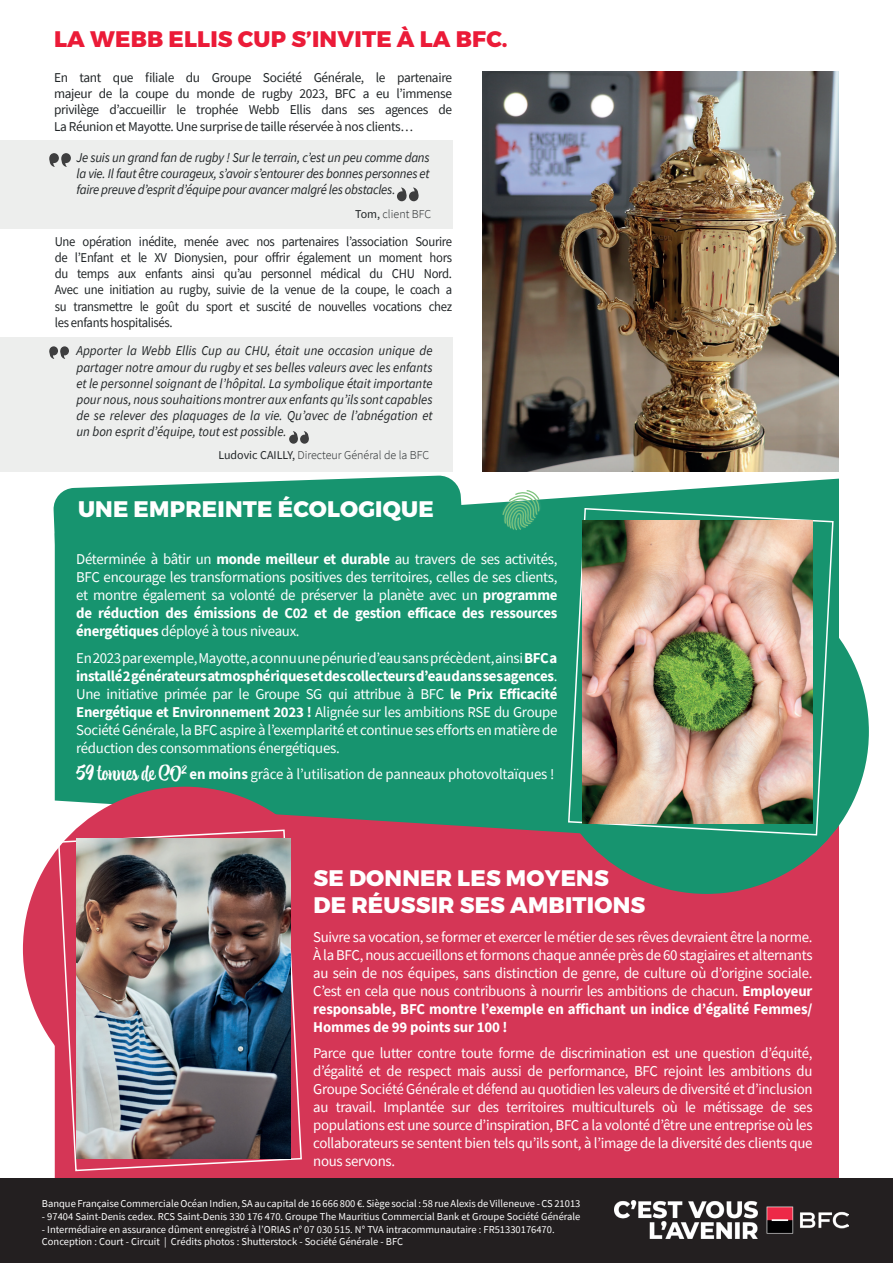
<style>
.page{position:relative;width:893px;height:1263px;background:#fff}
.page>*{position:absolute;margin:0;border:0;box-sizing:border-box;transform-origin:0 0}
.t1{font:800 22.5px/27px "Montserrat";letter-spacing:.01em;color:#fff}
.t2{font:800 22.5px "Montserrat";letter-spacing:.01em;color:#eb1b38}
.t3{font:15px/18px "Source Sans Pro";letter-spacing:-.02em;color:#fff;text-align:justify}
.t4{font:italic 13.5px/16.2px "Source Sans Pro";letter-spacing:-.015em;color:#212527;text-align:justify;scale:.95 1}
.t5{font:13.5px/16.2px "Source Sans Pro";letter-spacing:-.025em;color:#212527;text-align:justify;scale:.94 1}
.t6{font:13.5px/16.2px "Source Sans Pro";letter-spacing:-.025em;color:#212527;text-align:justify}
.t7{font:300 12px "Source Sans Pro";color:#212527}
.t8{font:10.5px/12.6px "Source Sans Pro";color:#fff}
.s1{font-weight:400}
.s2{font-weight:700}
.s3{font-family:"Atocha";font-size:19.5px}
</style>
<div class="page">
<div style="left:55px;top:846px;width:784px;height:333px;background:#d53656"></div>
<div style="left:0;top:1179px;width:893px;height:84px;background:#231f20"></div>
<img style="left:615px;top:1201px;width:233px;height:38px">
<div style="left:0;top:337px;width:452px;height:134px;background:#edeeed"></div>
<svg style="left:289px;top:431px;width:20px;height:13px"></svg>
<svg style="left:49px;top:346px;width:20px;height:13px"></svg>
<svg style="left:55px;top:479px;width:784px;height:367px;background:#279372"></svg>
<svg style="left:53px;top:475px;width:410px;height:95px;background:#299c7a"></svg>
<img style="left:483px;top:72px;width:356px;height:399px">
<svg style="left:492px;top:480px;width:59px;height:60px"></svg>
<div style="left:0;top:140px;width:452px;height:89px;background:#edeeed"></div>
<svg style="left:49px;top:153px;width:22px;height:14px"></svg>
<svg style="left:397px;top:187px;width:22px;height:14px"></svg>
<div style="left:23px;top:787px;width:324px;height:324px;background:#d53656;border-radius:50%"></div>
<div style="left:544px;top:569px;width:325px;height:325px;background:#17946f;border-radius:50%"></div>
<svg style="left:57px;top:829px;width:246px;height:343px"></svg>
<img style="left:77px;top:838px;width:214px;height:321px">
<svg style="left:567px;top:507px;width:267px;height:329px"></svg>
<img style="left:583px;top:520px;width:229px;height:304px">
<h1 class="t2" style="left:54px;top:25px;width:455px">LA WEBB ELLIS CUP S’INVITE À LA BFC.</h1>
<p class="t6" style="left:54px;top:69px;width:400px">En tant que filiale du Groupe Société Générale, le partenaire majeur de la coupe du monde de rugby 2023, BFC a eu l’immense privilège d’accueillir le trophée Webb Ellis dans ses agences de La Réunion et Mayotte. Une surprise de taille réservée à nos clients…</p>
<p class="t4" style="left:77px;top:149px;width:373px">Je suis un grand fan de rugby ! Sur le terrain, c’est un peu comme dans la vie. Il faut être courageux, s’avoir s’entourer des bonnes personnes et faire preuve d’esprit d’équipe pour avancer malgré les obstacles.</p>
<p class="t7" style="left:355px;top:207px;width:78px"><span class="s1">Tom,</span> client BFC</p>
<p class="t5" style="left:55px;top:233px;width:424px">Une opération inédite, menée avec nos partenaires l’association Sourire de l’Enfant et le XV Dionysien, pour offrir également un moment hors du temps aux enfants ainsi qu’au personnel médical du CHU Nord.<br>Avec une initiation au rugby, suivie de la venue de la coupe, le coach a su transmettre le goût du sport et suscité de nouvelles vocations chez les enfants hospitalisés.</p>
<p class="t4" style="left:77px;top:343px;width:376px">Apporter la Webb Ellis Cup au CHU, était une occasion unique de partager notre amour du rugby et ses belles valeurs avec les enfants et le personnel soignant de l’hôpital. La symbolique était importante pour nous, nous souhaitions montrer aux enfants qu’ils sont capables de se relever des plaquages de la vie. Qu’avec de l’abnégation et un bon esprit d’équipe, tout est possible.</p>
<p class="t7" style="left:218px;top:448px;width:212px"><span class="s1">Ludovic CAILLY,</span> Directeur Général de la BFC</p>
<h1 class="t1" style="left:78px;top:496px;width:357px">UNE EMPREINTE ÉCOLOGIQUE</h1>
<p class="t3" style="left:76px;top:550px;width:483px">Déterminée à bâtir un <span class="s2">monde meilleur et durable</span> au travers de ses activités, BFC encourage les transformations positives des territoires, celles de ses clients, et montre également sa volonté de préserver la planète avec un <span class="s2">programme de réduction des émissions de C02 et de gestion efficace des ressources énergétiques</span> déployé à tous niveaux.</p>
<p class="t3" style="left:76px;top:649px;width:483px">En 2023 par exemple, Mayotte, a connu une pénurie d’eau sans précèdent, ainsi <span class="s2">BFC a installé 2 générateurs atmosphériques et des collecteurs d’eau dans ses agences</span>.<br>Une initiative primée par le Groupe SG qui attribue à BFC <span class="s2">le Prix Efficacité Energétique et Environnement 2023 !</span> Alignée sur les ambitions RSE du Groupe Société Générale, la BFC aspire à l’exemplarité et continue ses efforts en matière de réduction des consommations énergétiques.</p>
<p class="t3" style="left:76px;top:765px;width:480px"><span class="s3">59 tonnes de CO</span><sup>2</sup> <span class="s2">en moins</span> grâce à l’utilisation de panneaux photovoltaïques !</p>
<h1 class="t1" style="left:314px;top:865px;width:333px">SE DONNER LES MOYENS<br>DE RÉUSSIR SES AMBITIONS</h1>
<p class="t3" style="left:313px;top:928px;width:501px">Suivre sa vocation, se former et exercer le métier de ses rêves devraient être la norme.<br>À la BFC, nous accueillons et formons chaque année près de 60 stagiaires et alternants au sein de nos équipes, sans distinction de genre, de culture où d’origine sociale.<br>C’est en cela que nous contribuons à nourrir les ambitions de chacun. <span class="s2">Employeur responsable, BFC montre l’exemple en affichant un indice d’égalité Femmes/ Hommes de 99 points sur 100 !</span></p>
<p class="t3" style="left:313px;top:1044px;width:501px">Parce que lutter contre toute forme de discrimination est une question d’équité, d’égalité et de respect mais aussi de performance, BFC rejoint les ambitions du Groupe Société Générale et défend au quotidien les valeurs de diversité et d’inclusion au travail. Implantée sur des territoires multiculturels où le métissage de ses populations est une source d’inspiration, BFC a la volonté d’être une entreprise où les collaborateurs se sentent bien tels qu’ils sont, à l’image de la diversité des clients que nous servons.</p>
<p class="t8" style="left:42px;top:1197px;width:540px">Banque Française Commerciale Océan Indien, SA au capital de 16 666 800 €. Siège social : 58 rue Alexis de Villeneuve - CS 21013</p>
<p class="t8" style="left:42px;top:1210px;width:540px">- 97404 Saint-Denis cedex. RCS Saint-Denis 330 176 470. Groupe The Mauritius Commercial Bank et Groupe Société Générale</p>
<p class="t8" style="left:42px;top:1223px;width:514px">- Intermédiaire en assurance dûment enregistré à l’ORIAS n° 07 030 515. N° TVA intracommunautaire : FR51330176470.<br>Conception : Court - Circuit | Crédits photos : Shutterstock - Société Générale - BFC</p>
</div>
